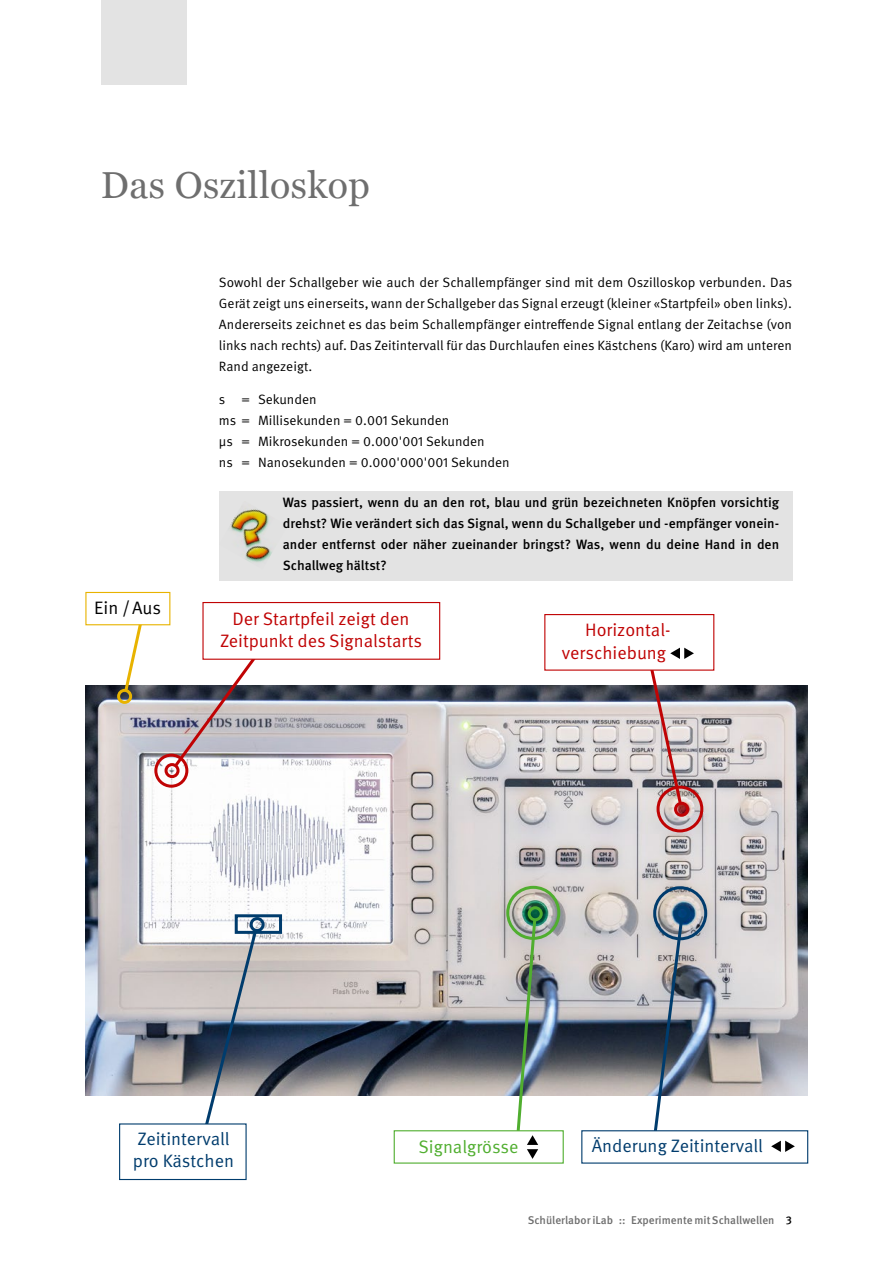
<style>
.page{position:relative;width:893px;height:1263px;background:#fff}
.page>*{position:absolute;margin:0;border:0;box-sizing:border-box;transform-origin:0 0}
.t1{font:37.5px "Georgia";letter-spacing:.01em;color:#6e6e6e}
.t2{font:18px/22.5px "Meta Pro Norm";color:#c00304;text-align:center}
.t3{font:18px/22.5px "Meta Pro Norm";color:#003c6d}
.t4{font:18px "Meta Pro Norm";color:#50ae2f}
.t5{font:18px "Meta Pro Norm";color:#000}
.t6{font:13.5px/21px "Meta Pro Norm";color:#000;text-align:justify}
.t7{font:500 13.5px/21px "Meta Pro";color:#000;text-align:justify}
.t8{font:500 11.25px "Meta Pro";color:#6e6e6e}
.s1{color:#000}
</style>
<div class="page">
<div style="left:101px;top:0;width:85px;height:85px;background:#e3e3e3"></div>
<div style="left:219px;top:491px;width:573px;height:89px;background:#e3e3e3"></div>
<img style="left:230px;top:508px;width:42px;height:55px">
<img style="left:85px;top:686px;width:723px;height:409px">
<div style="left:154px;top:754px;width:34px;height:34px;border:3px solid #c00304;border-radius:50%"></div>
<div style="left:506px;top:886px;width:54px;height:54px;border:3px solid #50ae2f;border-radius:50%"></div>
<div style="left:653px;top:886px;width:54px;height:54px;border:3px solid #003c6d;border-radius:50%"></div>
<div style="left:657px;top:786px;width:46px;height:46px;border:3px solid #c00304;border-radius:50%"></div>
<div style="left:235px;top:914px;width:47px;height:20px;border:3px solid #003c6d"></div>
<div style="left:165px;top:763px;width:15px;height:15px;border:3px solid #c00304;border-radius:50%"></div>
<div style="left:674px;top:802px;width:15px;height:15px;border:3px solid #c00304;border-radius:50%"></div>
<svg style="left:544px;top:614px;width:171px;height:193px"></svg>
<svg style="left:85px;top:591px;width:356px;height:179px"></svg>
<div style="left:250px;top:917px;width:15px;height:15px;border:3px solid #003c6d;border-radius:50%"></div>
<div style="left:675px;top:906px;width:15px;height:15px;border:3px solid #003c6d;border-radius:50%"></div>
<svg style="left:118px;top:927px;width:141px;height:253px"></svg>
<div style="left:528px;top:906px;width:15px;height:15px;border:3px solid #50ae2f;border-radius:50%"></div>
<svg style="left:393px;top:916px;width:171px;height:248px"></svg>
<svg style="left:581px;top:916px;width:228px;height:248px"></svg>
<h1 class="t1" style="left:101px;top:158px;width:270px">Das Oszilloskop</h1>
<h2 class="t5" style="left:94px;top:594px;width:68px">Ein /Aus</h2>
<p class="t6" style="left:219px;top:271px;width:575px">Sowohl der Schallgeber wie auch der Schallempfänger sind mit dem Oszilloskop verbunden. Das Gerät zeigt uns einerseits, wann der Schallgeber das Signal erzeugt (kleiner «Startpfeil» oben links).<br>Andererseits zeichnet es das beim Schallempfänger eintreffende Signal entlang der Zeitachse (von links nach rechts) auf. Das Zeitintervall für das Durchlaufen eines Kästchens (Karo) wird am unteren Rand angezeigt.</p>
<p class="t6" style="left:219px;top:388px;width:292px;text-align:left">s = Sekunden<br>ms = Millisekunden = 0.001 Sekunden<br>µs = Mikrosekunden = 0.000'001 Sekunden<br>ns = Nanosekunden = 0.000'000'001 Sekunden</p>
<p class="t7" style="left:283px;top:491px;width:498px">Was passiert, wenn du an den rot, blau und grün bezeichneten Knöpfen vorsichtig drehst? Wie verändert sich das Signal, wenn du Schallgeber und -empfänger vonein&shy;ander entfernst oder näher zueinander bringst? Was, wenn du deine Hand in den Schallweg hältst?</p>
<h2 class="t2" style="left:220px;top:606px;width:204px">Der Startpfeil zeigt den<br>Zeitpunkt des Signalstarts</h2>
<h2 class="t2" style="left:562px;top:618px;width:110px;text-align:right">Horizontal&shy;verschiebung</h2>
<h2 class="t3" style="left:133px;top:1126px;width:103px">Zeitintervall pro Kästchen</h2>
<h2 class="t4" style="left:419px;top:1133px;width:102px">Signalgrösse</h2>
<h2 class="t3" style="left:592px;top:1133px;width:173px">Änderung Zeitintervall</h2>
<p class="t8" style="left:528px;top:1211px;width:266px">Schülerlabor iLab :: Experimente mit Schallwellen <span class="s1">3</span></p>
</div>
